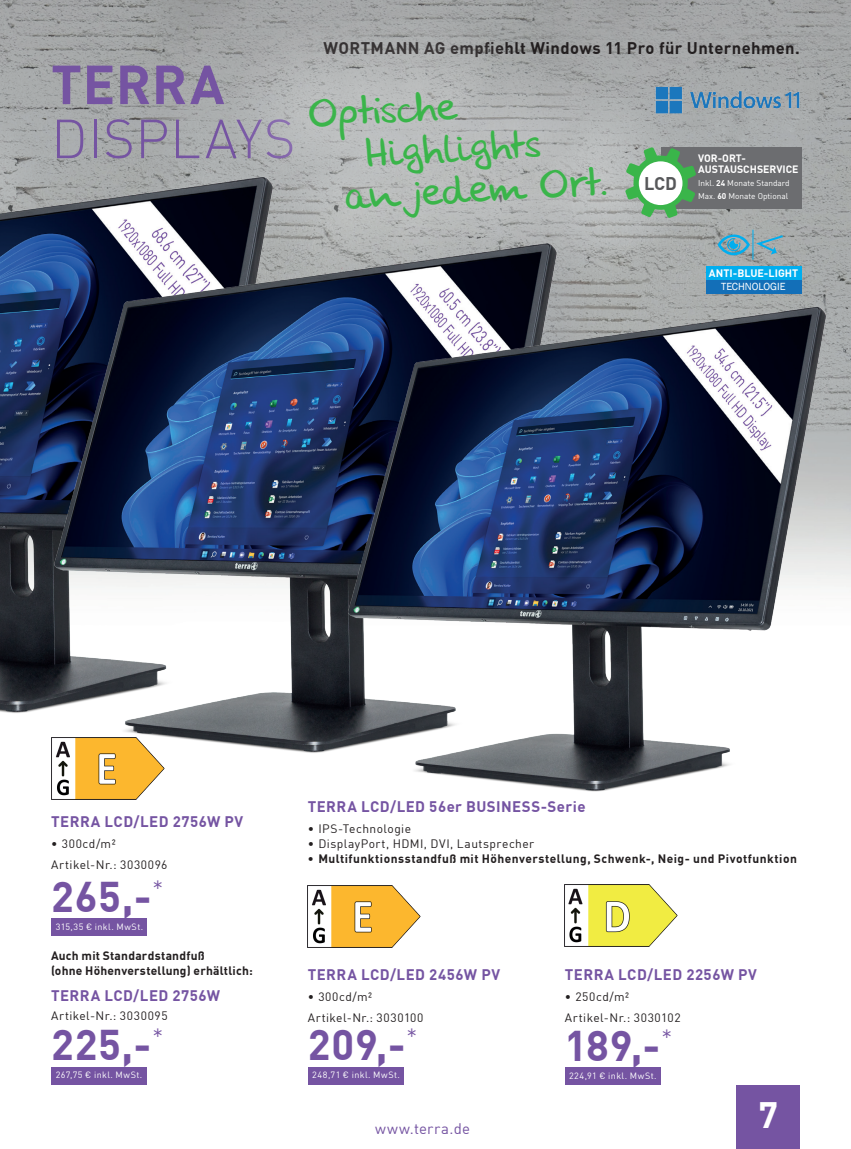
<style>
.page{position:relative;width:851px;height:1149px;background:#fff}
.page>*{position:absolute;margin:0;border:0;box-sizing:border-box;transform-origin:0 0}
.t1{font:300 54px "DIN Offc Pro";letter-spacing:.01em;color:#7554a2}
.t2{font:700 54px "DIN Offc Pro";letter-spacing:.015em;color:#7554a2}
.t3{font:42px "Stone Handwriting Pro";color:#3ab54a}
.t4{font:700 42px "DIN Offc Pro";letter-spacing:.02em;color:#7554a2}
.t5{font:700 36px "DIN Offc Pro";color:#fff}
.t6{font:700 18px "DIN Offc Pro";color:#57585a}
.t7{font:700 16.5px "DIN Offc Pro";letter-spacing:.025em;color:#231f20}
.t8{font:700 15px "DIN Offc Pro";letter-spacing:.03em;color:#7554a2}
.t9{font:15px "DIN Offc Pro";letter-spacing:.035em;color:#7554a2}
.t10{font:12px/21px "DIN Offc Pro";letter-spacing:.04em;color:#231f20}
.t11{font:700 12px/15px "DIN Offc Pro";letter-spacing:.035em;color:#231f20}
.t12{font:700 10.65px "DIN Offc Pro";letter-spacing:.005em;color:#fff}
.t13{font:10.65px "Franklin Gothic";letter-spacing:-.005em;color:#fff}
.t14{font:700 10.5px/10.5px "DIN Offc Pro";color:#fff}
.t15{font:9px "DIN Offc Pro";letter-spacing:.045em;color:#fff}
.t16{font:8.25px/12.9px "DIN Offc Pro";color:#fff}
.s1{font-weight:700}
</style>
<div class="page">
<img style="left:51px;top:0;width:799px;height:940px">
<svg style="left:0;top:0;width:53px;height:123px;background:#a1a4a4"></svg>
<div style="left:736px;top:1084px;width:64px;height:64px;background:#7554a2"></div>
<img style="left:696px;top:61px;width:129px;height:79px">
<img style="left:0;top:123px;width:219px;height:69px">
<svg style="left:219px;top:0;width:477px;height:258px;background:#aaadae"></svg>
<svg style="left:717px;top:230px;width:68px;height:28px;background:#81a8b5"></svg>
<div style="left:564px;top:1067px;width:96px;height:17px;background:#7554a2"></div>
<div style="left:308px;top:1066px;width:95px;height:17px;background:#7554a2"></div>
<div style="left:51px;top:918px;width:96px;height:17px;background:#7554a2"></div>
<div style="left:51px;top:1066px;width:96px;height:17px;background:#7554a2"></div>
<img style="left:0;top:192px;width:646px;height:614px">
<img style="left:278px;top:258px;width:572px;height:583px">
<img style="left:308px;top:885px;width:112px;height:62px">
<img style="left:564px;top:884px;width:113px;height:62px">
<div style="left:661px;top:147px;width:140px;height:61px;background:#6c6d70"></div>
<svg style="left:625px;top:147px;width:71px;height:71px"></svg>
<div style="left:638px;top:161px;width:44px;height:44px;background:#fff;border-radius:50%"></div>
<h1 class="t2" style="left:51px;top:39px;width:175px">TERRA</h1>
<h1 class="t1" style="left:51px;top:97px;width:246px">DISPLAYS</h1>
<h3 class="t7" style="left:323px;top:34px;width:478px">WORTMANN AG empfiehlt Windows 11 Pro für Unternehmen.</h3>
<h2 class="t3" style="left:307px;top:91px;width:147px;rotate:-3deg">Optisch e</h2>
<h2 class="t3" style="left:364px;top:130px;width:177px;rotate:-3deg">Highlights</h2>
<h2 class="t3" style="left:343px;top:173px;width:265px;rotate:-3deg">an jedem Ort.</h2>
<h3 class="t6" style="left:644px;top:169px;width:34px">LCD</h3>
<p class="t14" style="left:698px;top:152px;width:102px">VOR-ORT-<br>AUSTAUSCHSERVICE</p>
<p class="t16" style="left:698px;top:175px;width:93px">Inkl. <span class="s1">24</span> Monate Standard<br>Max. <span class="s1">60</span> Monate Optional</p>
<p class="t12" style="left:708px;top:264px;width:91px">ANTI-BLUE-LIGHT</p>
<p class="t13" style="left:721px;top:280px;width:66px">TECHNOLOGIE</p>
<p class="t8" style="left:51px;top:809px;width:193px">TERRA LCD/LED 2756W PV</p>
<p class="t10" style="left:51px;top:832px;width:118px">• 300cd/m²<br>Artikel-Nr.: 3030096</p>
<h2 class="t4" style="left:51px;top:861px;width:114px">265,-<sup>*</sup></h2>
<p class="t15" style="left:56px;top:919px;width:89px">315,35 € inkl. MwSt.</p>
<p class="t11" style="left:51px;top:946px;width:203px">Auch mit Standardstandfuß<br>(ohne Höhenverstellung) erhältlich:</p>
<p class="t8" style="left:51px;top:982px;width:171px">TERRA LCD/LED 2756W</p>
<p class="t10" style="left:51px;top:1003px;width:118px">Artikel-Nr.: 3030095</p>
<h2 class="t4" style="left:51px;top:1009px;width:114px">225,-<sup>*</sup></h2>
<p class="t15" style="left:56px;top:1067px;width:88px">267,75 € inkl. MwSt.</p>
<p class="t8" style="left:308px;top:794px;width:279px">TERRA LCD/LED 56er BUSINESS-Serie</p>
<p class="t10" style="left:308px;top:817px;width:105px">• IPS-Technologie</p>
<p class="t10" style="left:308px;top:832px;width:228px">• DisplayPort, HDMI, DVI, Lautsprecher</p>
<p class="t11" style="left:308px;top:849px;width:490px">• Multifunktionsstandfuß mit Höhenverstellung, Schwenk-, Neig- und Pivotfunktion</p>
<p class="t8" style="left:308px;top:961px;width:194px">TERRA LCD/LED 2456W PV</p>
<p class="t10" style="left:308px;top:984px;width:117px">• 300cd/m²<br>Artikel-Nr.: 3030100</p>
<h2 class="t4" style="left:308px;top:1009px;width:111px">209,-<sup>*</sup></h2>
<p class="t15" style="left:312px;top:1067px;width:89px">248,71 € inkl. MwSt.</p>
<p class="t9" style="left:375px;top:1116px;width:96px">www.terra.de</p>
<p class="t8" style="left:564px;top:962px;width:193px">TERRA LCD/LED 2256W PV</p>
<p class="t10" style="left:564px;top:984px;width:117px">• 250cd/m²<br>Artikel-Nr.: 3030102</p>
<h2 class="t4" style="left:564px;top:1010px;width:110px">189,-<sup>*</sup></h2>
<p class="t15" style="left:569px;top:1068px;width:89px">224,91 € inkl. MwSt.</p>
<h3 class="t5" style="left:758px;top:1084px;width:21px">7</h3>
</div>
